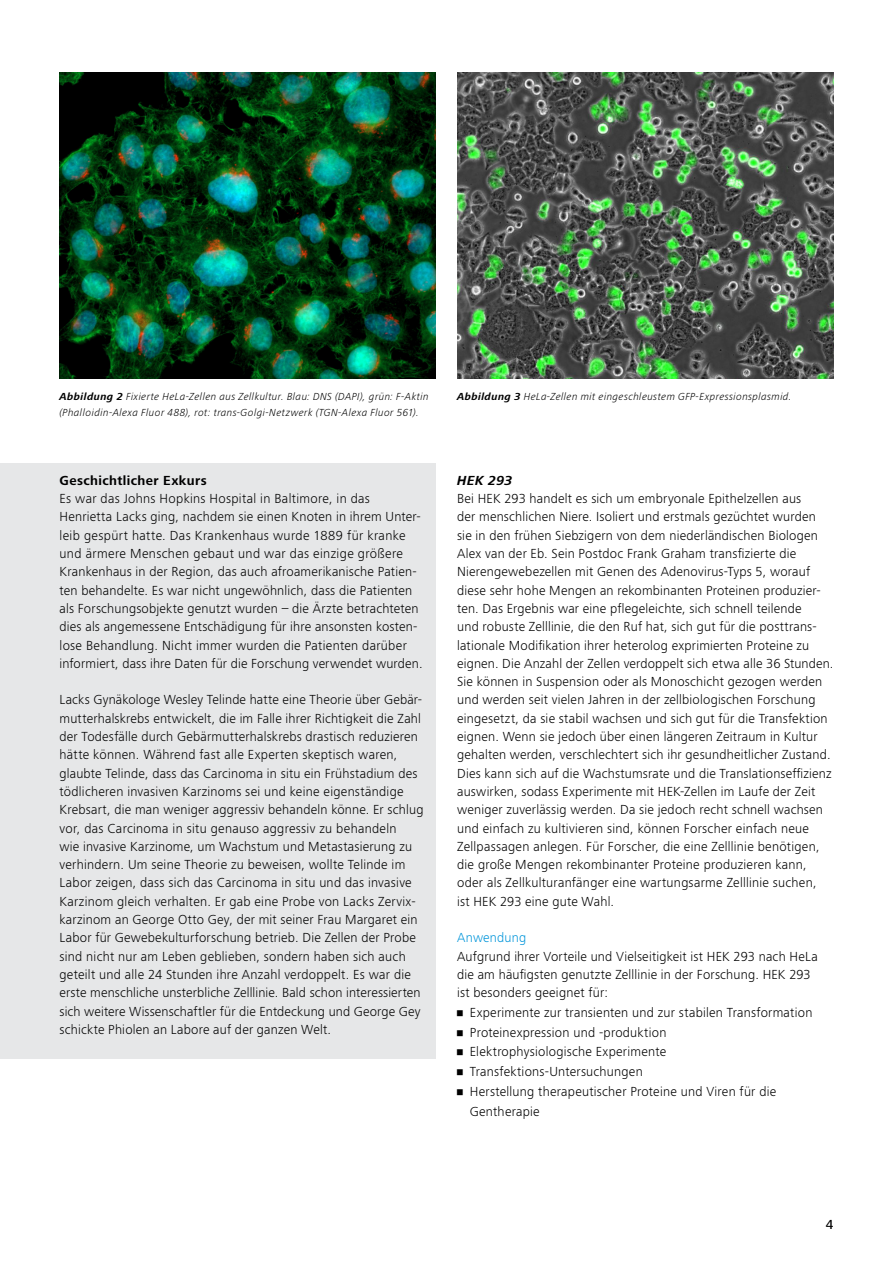
<style>
.page{position:relative;width:893px;height:1263px;background:#fff}
.page>*{position:absolute;margin:0;border:0;box-sizing:border-box;transform-origin:0 0}
.Copy_Light{font:300 13.5px/18.3px "ZEISS Frutiger Next W1 G";letter-spacing:.015em;color:#000}
.Copy_Headline_bold{font:700 13.5px "ZEISS Frutiger Next W1 G";letter-spacing:.03em;color:#000}
.Copy_Light-2{font:300 13.5px "ZEISS Frutiger Next W1 G";letter-spacing:.015em;color:#0095da}
.Copy_Subheadline_bol{font:italic 700 13.5px "ZEISS Frutiger Next W1 G";letter-spacing:.025em;color:#000}
.t1{font:500 13.5px "ZEISS Frutiger Next W1 G";color:#000}
.Caption_Light_Italic{font:italic 300 10.5px/16.5px "ZEISS Frutiger Next W1 G";letter-spacing:.04em;color:#000}
.s1{font-weight:700}
</style>
<div class="page">
<img style="left:60px;top:72px;width:376px;height:306px">
<img style="left:457px;top:72px;width:376px;height:306px">
<div style="left:0;top:463px;width:436px;height:596px;background:#e6e7e8"></div>
<p class="Caption_Light_Italic" style="left:60px;top:388px;width:371px"><span class="s1">Abbildung 2</span> Fixierte HeLa-Zellen aus Zellkultur. Blau: DNS (DAPI), grün: F-Aktin (Phalloidin-Alexa Fluor 488), rot: trans-Golgi-Netzwerk (TGN-Alexa Fluor 561).</p>
<p class="Caption_Light_Italic" style="left:457px;top:388px;width:336px"><span class="s1">Abbildung 3</span> HeLa-Zellen mit eingeschleustem GFP-Expressionsplasmid.</p>
<p class="Copy_Headline_bold" style="left:60px;top:471px;width:149px">Geschichtlicher Exkurs</p>
<p class="Copy_Light" style="left:60px;top:489px;width:365px">Es war das Johns Hopkins Hospital in Baltimore, in das Henrietta Lacks ging, nachdem sie einen Knoten in ihrem Unter&shy;leib gespürt hatte. Das Krankenhaus wurde 1889 für kranke und ärmere Menschen gebaut und war das einzige größere Krankenhaus in der Region, das auch afroamerikanische Patien&shy;ten behandelte. Es war nicht ungewöhnlich, dass die Patienten als Forschungsobjekte genutzt wurden – die Ärzte betrachteten dies als angemessene Entschädigung für ihre ansonsten kosten&shy;lose Behandlung. Nicht immer wurden die Patienten darüber informiert, dass ihre Daten für die Forschung verwendet wurden.</p>
<p class="Copy_Light" style="left:60px;top:690px;width:366px">Lacks Gynäkologe Wesley Telinde hatte eine Theorie über Gebär&shy;mutterhalskrebs entwickelt, die im Falle ihrer Richtigkeit die Zahl der Todesfälle durch Gebärmutterhalskrebs drastisch reduzieren hätte können. Während fast alle Experten skeptisch waren, glaubte Telinde, dass das Carcinoma in situ ein Frühstadium des tödlicheren invasiven Karzinoms sei und keine eigenständige Krebsart, die man weniger aggressiv behandeln könne. Er schlug vor, das Carcinoma in situ genauso aggressiv zu behandeln<br>wie invasive Karzinome, um Wachstum und Metastasierung zu verhindern. Um seine Theorie zu beweisen, wollte Telinde im Labor zeigen, dass sich das Carcinoma in situ und das invasive Karzinom gleich verhalten. Er gab eine Probe von Lacks Zervix&shy;karzinom an George Otto Gey, der mit seiner Frau Margaret ein Labor für Gewebekulturforschung betrieb. Die Zellen der Probe sind nicht nur am Leben geblieben, sondern haben sich auch geteilt und alle 24 Stunden ihre Anzahl verdoppelt. Es war die erste menschliche unsterbliche Zelllinie. Bald schon interessierten sich weitere Wissenschaftler für die Entdeckung und George Gey schickte Phiolen an Labore auf der ganzen Welt.</p>
<p class="Copy_Subheadline_bol" style="left:457px;top:471px;width:57px">HEK 293</p>
<p class="Copy_Light" style="left:457px;top:489px;width:378px">Bei HEK 293 handelt es sich um embryonale Epithelzellen aus<br>der menschlichen Niere. Isoliert und erstmals gezüchtet wurden sie in den frühen Siebzigern von dem niederländischen Biologen Alex van der Eb. Sein Postdoc Frank Graham transfizierte die Nierengewebezellen mit Genen des Adenovirus-Typs 5, worauf diese sehr hohe Mengen an rekombinanten Proteinen produzier&shy;ten. Das Ergebnis war eine pflegeleichte, sich schnell teilende<br>und robuste Zelllinie, die den Ruf hat, sich gut für die posttrans&shy;lationale Modifikation ihrer heterolog exprimierten Proteine zu eignen. Die Anzahl der Zellen verdoppelt sich etwa alle 36 Stunden.<br>Sie können in Suspension oder als Monoschicht gezogen werden und werden seit vielen Jahren in der zellbiologischen Forschung eingesetzt, da sie stabil wachsen und sich gut für die Transfektion eignen. Wenn sie jedoch über einen längeren Zeitraum in Kultur gehalten werden, verschlechtert sich ihr gesundheitlicher Zustand.<br>Dies kann sich auf die Wachstumsrate und die Translationseffizienz auswirken, sodass Experimente mit HEK-Zellen im Laufe der Zeit weniger zuverlässig werden. Da sie jedoch recht schnell wachsen und einfach zu kultivieren sind, können Forscher einfach neue Zellpassagen anlegen. Für Forscher, die eine Zelllinie benötigen, die große Mengen rekombinanter Proteine produzieren kann, oder als Zellkulturanfänger eine wartungsarme Zelllinie suchen,<br>ist HEK 293 eine gute Wahl.</p>
<p class="Copy_Light-2" style="left:457px;top:928px;width:71px">Anwendung</p>
<p class="Copy_Light" style="left:457px;top:946px;width:362px">Aufgrund ihrer Vorteile und Vielseitigkeit ist HEK 293 nach HeLa die am häufigsten genutzte Zelllinie in der Forschung. HEK 293 ist besonders geeignet für:</p>
<p class="Copy_Light" style="left:457px;top:1002px;width:357px">• Experimente zur transienten und zur stabilen Transformation</p>
<p class="Copy_Light" style="left:457px;top:1022px;width:211px">• Proteinexpression und -produktion</p>
<p class="Copy_Light" style="left:457px;top:1042px;width:210px">• Elektrophysiologische Experimente</p>
<p class="Copy_Light" style="left:457px;top:1062px;width:187px">• Transfektions-Untersuchungen</p>
<p class="Copy_Light" style="left:470px;top:1081px;width:308px;line-height:19.8px;text-indent:-13px">• Herstellung therapeutischer Proteine und Viren für die<br>Gentherapie</p>
<p class="t1" style="left:826px;top:1215px;width:9px">4</p>
</div>
